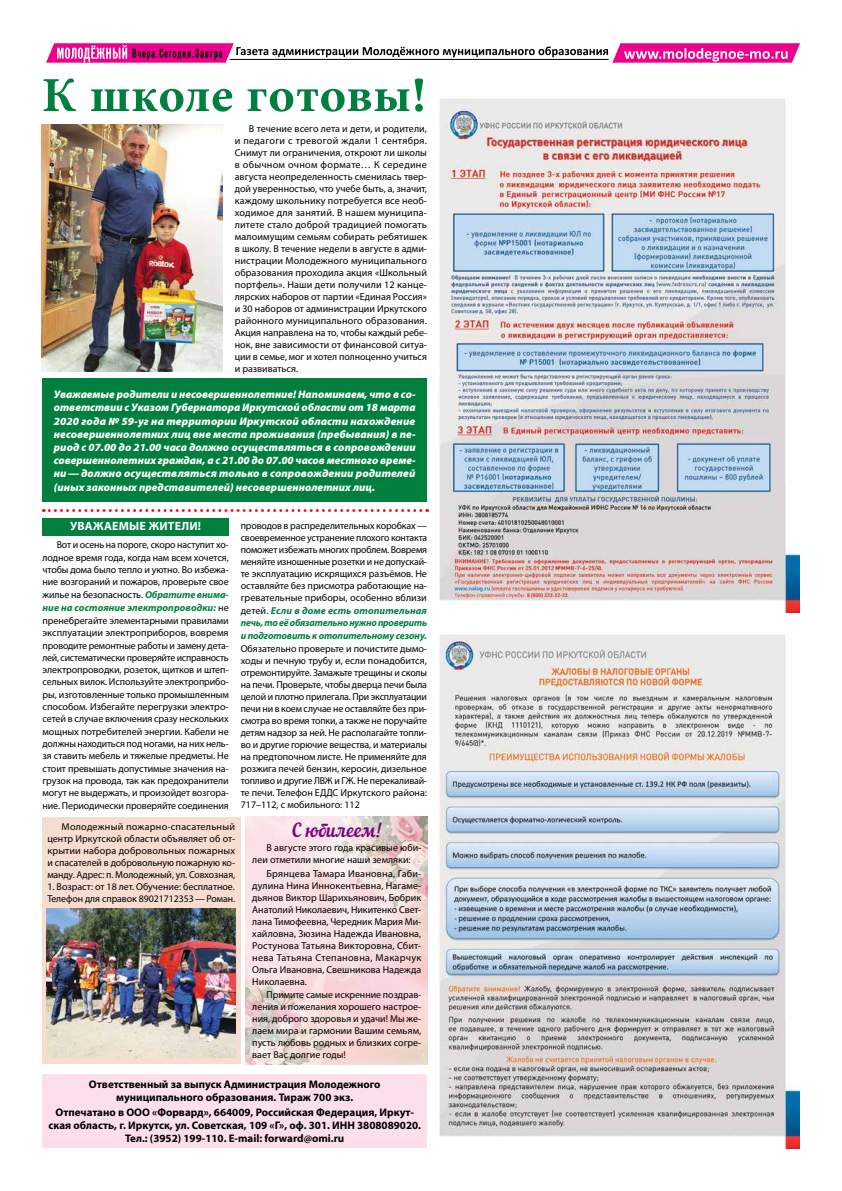
<style>
.page{position:relative;width:842px;height:1191px;background:#fff}
.page>*{position:absolute;margin:0;border:0;box-sizing:border-box;transform-origin:0 0}
.t1{font:700 49px "Minion Pro";letter-spacing:.01em;color:#007f3e}
.t2{font:19px "Nautilus Pompilius";color:#800080}
.t3{font:700 12px "Myriad Pro";letter-spacing:.02em;color:#fff}
.t4{font:italic 900 11px/13.2px "Myriad Pro";color:#fff;text-align:justify}
.t5{font:700 11px/13.2px "Myriad Pro";color:#000;text-align:center}
.t6{font:10px/12px "Myriad Pro";color:#000;text-align:justify}
.s1{font-weight:700;font-style:italic;color:#007f3e}
</style>
<div class="page">
<hr style="left:230px;top:59px;width:379px;height:1px;background:#000">
<div style="left:50px;top:43px;width:180px;height:20px;background:#ec008c"></div>
<div style="left:616px;top:43px;width:180px;height:20px;background:#ec008c"></div>
<svg style="left:57px;top:45px;width:165px;height:17px"></svg>
<svg style="left:624px;top:48px;width:163px;height:13px"></svg>
<svg style="left:236px;top:46px;width:372px;height:11px"></svg>
<img style="left:427px;top:634px;width:372px;height:514px">
<img style="left:428px;top:98px;width:371px;height:514px">
<div style="left:43px;top:518px;width:186px;height:18px;background:#007f3e"></div>
<div style="left:42px;top:816px;width:199px;height:247px;background:#f7ddcf"></div>
<img style="left:42px;top:125px;width:181px;height:246px">
<div style="left:43px;top:378px;width:384px;height:124px;background:#007f3e"></div>
<div style="left:43px;top:1074px;width:384px;height:74px;background:#fcdfeb"></div>
<img style="left:46px;top:909px;width:189px;height:148px">
<img style="left:246px;top:816px;width:181px;height:248px">
<svg style="left:43px;top:509px;width:385px;height:3px"></svg>
<h1 class="t1" style="left:42px;top:61px;width:386px">К школе готовы!</h1>
<p class="t6" style="left:235px;top:123px;width:194px;text-indent:14px">В течение всего лета и дети, и родители, и педагоги с тревогой ждали 1 сентября.<br>Снимут ли ограничения, откроют ли школы в обычном очном формате… К середине августа неопределенность сменилась твер&shy;дой уверенностью, что учебе быть, а, значит, каждому школьнику потребуется все необ&shy;ходимое для занятий. В нашем муниципа&shy;литете стало доброй традицией помогать малоимущим семьям собирать ребятишек в школу. В течение недели в августе в адми&shy;нистрации Молодежного муниципального образования проходила акция «Школьный портфель». Наши дети получили 12 канце&shy;лярских наборов от партии «Единая Россия» и 30 наборов от администрации Иркутского районного муниципального образования.<br>Акция направлена на то, чтобы каждый ребе&shy;нок, вне зависимости от финансовой ситуа&shy;ции в семье, мог и хотел полноценно учиться и развиваться.</p>
<p class="t4" style="left:54px;top:387px;width:363px">Уважаемые родители и несовершеннолетние! Напоминаем, что в со‑ ответствии с Указом Губернатора Иркутской области от 18 марта 2020 года № 59‑уг на территории Иркутской области нахождение несовершеннолетних лиц вне места проживания (пребывания) в пе‑ риод с 07.00 до 21.00 часа должно осуществляться в сопровождении совершеннолетних граждан, а с 21.00 до 07.00 часов местного време‑ ни—должно осуществляться только в сопровождении родителей (иных законных представителей) несовершеннолетних лиц.</p>
<p class="t3" style="left:70px;top:518px;width:132px">УВАЖАЕМЫЕ ЖИТЕЛИ!</p>
<p class="t6" style="left:43px;top:538px;width:188px;line-height:12.4px;text-indent:14px">Вот и осень на пороге, скоро наступит хо&shy;лодное время года, когда нам всем хочется, чтобы дома было тепло и уютно. Во избежа&shy;ние возгораний и пожаров, проверьте свое жилье на безопасность. <span class="s1">Обратите внима‑ ние на состояние электропроводки:</span> не пренебрегайте элементарными правилами эксплуатации электроприборов, вовремя проводите ремонтные работы и замену дета&shy;лей, систематически проверяйте исправность электропроводки, розеток, щитков и штеп&shy;сельных вилок. Используйте электроприбо&shy;ры, изготовленные только промышленным способом. Избегайте перегрузки электро&shy;сетей в случае включения сразу нескольких мощных потребителей энергии. Кабели не должны находиться под ногами, на них нель&shy;зя ставить мебель и тяжелые предметы. Не стоит превышать допустимые значения на&shy;грузок на провода, так как предохранители могут не выдержать, и произойдет возгора&shy;ние. Периодически проверяйте соединения</p>
<p class="t6" style="left:241px;top:519px;width:188px">проводов в распределительных коробках— своевременное устранение плохого контакта поможет избежать многих проблем. Вовремя меняйте изношенные розетки и не допускай&shy;те эксплуатацию искрящихся разъёмов. Не оставляйте без присмотра работающие на&shy;гревательные приборы, особенно вблизи детей. <span class="s1">Если в доме есть отопительная печь, то её обязательно нужно проверить и подготовить к отопительному сезону.</span></p>
<p class="t6" style="left:241px;top:642px;width:188px">Обязательно проверьте и почистите дымо&shy;ходы и печную трубу и, если понадобится, отремонтируйте. Замажьте трещины и сколы на печи. Проверьте, чтобы дверца печи была целой и плотно прилегала. При эксплуатации печи ни в коем случае не оставляйте без при&shy;смотра во время топки, а также не поручайте детям надзор за ней. Не располагайте топли&shy;во и другие горючие вещества, и материалы на предтопочном листе. Не применяйте для розжига печей бензин, керосин, дизельное топливо и другие ЛВЖ и ГЖ. Не перекаливай&shy;те печи. Телефон ЕДДС Иркутского района:<br>717–112, с мобильного: 112</p>
<p class="t6" style="left:47px;top:820px;width:189px;text-indent:14px">Молодежный пожарно-спасательный центр Иркутской области объявляет об от&shy;крытии набора добровольных пожарных и спасателей в добровольную пожарную ко&shy;манду. Адрес: п. Молодежный, ул. Совхозная,</p>
<p class="t6" style="left:47px;top:880px;width:189px">1. Возраст: от 18 лет. Обучение: бесплатное.<br>Телефон для справок 89021712353—Роман.</p>
<h2 class="t2" style="left:292px;top:818px;width:91px">С юбилеем!</h2>
<p class="t6" style="left:252px;top:842px;width:170px;text-indent:14px">В августе этого года красивые юби&shy;леи отметили многие наши земляки:</p>
<p class="t6" style="left:252px;top:867px;width:171px;text-indent:14px">Брянцева Тамара Ивановна, Габи&shy;дулина Нина Иннокентьевна, Нагаме&shy;дьянов Виктор Шарихьянович, Бобрик Анатолий Николаевич, Никитенко Свет&shy;лана Тимофеевна, Чередник Мария Ми&shy;хайловна, Зюзина Надежда Ивановна, Ростунова Татьяна Викторовна, Сбит&shy;нева Татьяна Степановна, Макарчук Ольга Ивановна, Свешникова Надежда Николаевна.</p>
<p class="t6" style="left:252px;top:988px;width:170px;text-indent:14px">Примите самые искренние поздрав&shy;ления и пожелания хорошего настрое&shy;ния, доброго здоровья и удачи! Мы же&shy;лаем мира и гармонии Вашим семьям, пусть любовь родных и близких согре&shy;вает Вас долгие годы!</p>
<p class="t5" style="left:89px;top:1077px;width:293px">Ответственный за выпуск Администрация Молодежного муниципального образования. Тираж 700 экз.</p>
<p class="t5" style="left:48px;top:1105px;width:374px">Отпечатано в ООО «Форвард», 664009, Российская Федерация, Иркут&shy;ская область, г. Иркутск, ул. Советская, 109 «Г», оф. 301. ИНН 3808089020.<br>Тел.: (3952) 199-110. E-mail: forward@omi.ru</p>
</div>
